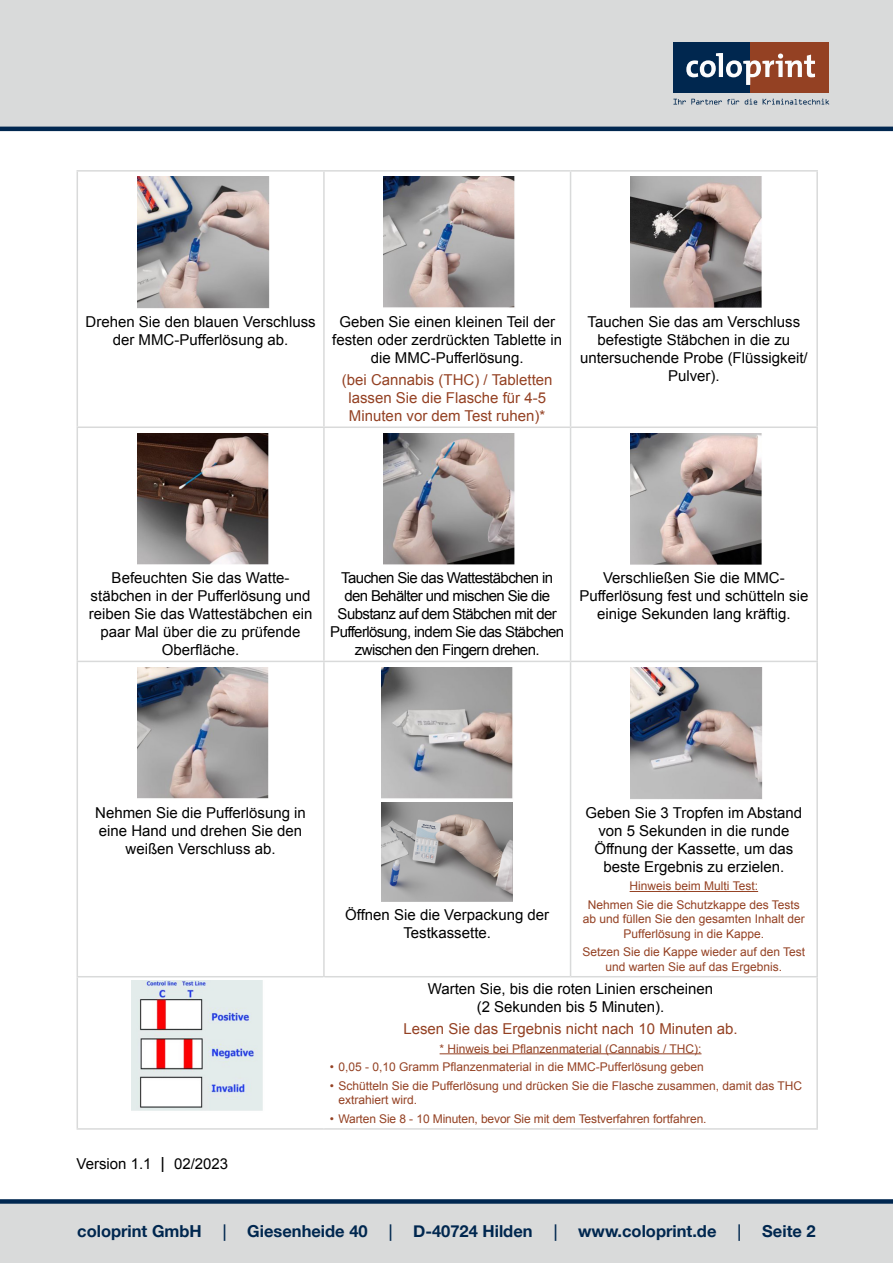
<style>
.page{position:relative;width:893px;height:1263px;background:#fff}
.page>*{position:absolute;margin:0;border:0;box-sizing:border-box;transform-origin:0 0}
.t1{font:700 16.5px "Helvetica Neue";color:#00274f}
.t2{font:15px/18px "Arial";color:#000;text-align:center}
.t3{font:15px/18px "Arial";letter-spacing:-.04em;color:#000;text-align:center}
.t4{font:15px/18px "Arial";color:#944123;text-align:center}
.t5{font:12px/14.4px "Arial";color:#944123;text-align:center}
.s1{font-family:"Open Sans";font-weight:400}
</style>
<div class="page">
<div style="left:0;top:0;width:893px;height:128px;background:#d9dada"></div>
<hr style="left:0;top:127px;width:893px;height:4px;background:#012750">
<div style="left:0;top:1203px;width:893px;height:60px;background:#d9dada"></div>
<div style="left:0;top:1199px;width:893px;height:5px;background:#012750"></div>
<div style="left:673px;top:43px;width:77px;height:50px;background:#00274f"></div>
<div style="left:750px;top:43px;width:78px;height:50px;background:#944123"></div>
<svg style="left:686px;top:53px;width:129px;height:32px"></svg>
<svg style="left:673px;top:99px;width:66px;height:6px"></svg>
<svg style="left:745px;top:99px;width:12px;height:6px"></svg>
<svg style="left:763px;top:99px;width:66px;height:6px"></svg>
<hr style="left:77px;top:170px;width:247px;height:2px;background:#d9dada">
<hr style="left:77px;top:172px;width:1px;height:254px;background:#d9dada">
<hr style="left:324px;top:170px;width:247px;height:2px;background:#d9dada">
<hr style="left:323px;top:172px;width:2px;height:254px;background:#d9dada">
<hr style="left:571px;top:170px;width:247px;height:2px;background:#d9dada">
<hr style="left:570px;top:172px;width:1px;height:254px;background:#d9dada">
<hr style="left:816px;top:172px;width:2px;height:254px;background:#d9dada">
<hr style="left:77px;top:426px;width:247px;height:2px;background:#d9dada">
<hr style="left:77px;top:428px;width:1px;height:233px;background:#d9dada">
<hr style="left:324px;top:426px;width:247px;height:2px;background:#d9dada">
<hr style="left:323px;top:428px;width:2px;height:233px;background:#d9dada">
<hr style="left:571px;top:426px;width:247px;height:2px;background:#d9dada">
<hr style="left:570px;top:428px;width:1px;height:233px;background:#d9dada">
<hr style="left:816px;top:428px;width:2px;height:233px;background:#d9dada">
<hr style="left:77px;top:661px;width:247px;height:1px;background:#d9dada">
<hr style="left:77px;top:662px;width:1px;height:314px;background:#d9dada">
<hr style="left:77px;top:977px;width:1px;height:151px;background:#d9dada">
<hr style="left:324px;top:661px;width:247px;height:1px;background:#d9dada">
<hr style="left:323px;top:662px;width:2px;height:314px;background:#d9dada">
<hr style="left:571px;top:661px;width:247px;height:1px;background:#d9dada">
<hr style="left:570px;top:662px;width:1px;height:314px;background:#d9dada">
<hr style="left:816px;top:662px;width:2px;height:314px;background:#d9dada">
<hr style="left:816px;top:977px;width:2px;height:151px;background:#d9dada">
<hr style="left:77px;top:976px;width:247px;height:1px;background:#d9dada">
<hr style="left:324px;top:976px;width:247px;height:1px;background:#d9dada">
<hr style="left:571px;top:976px;width:247px;height:1px;background:#d9dada">
<hr style="left:77px;top:1128px;width:247px;height:2px;background:#d9dada">
<hr style="left:324px;top:1128px;width:247px;height:2px;background:#d9dada">
<hr style="left:571px;top:1128px;width:247px;height:2px;background:#d9dada">
<img style="left:137px;top:177px;width:132px;height:132px">
<img style="left:384px;top:177px;width:131px;height:131px">
<img style="left:630px;top:177px;width:132px;height:131px">
<img style="left:137px;top:433px;width:132px;height:132px">
<img style="left:384px;top:433px;width:131px;height:132px">
<img style="left:630px;top:433px;width:132px;height:132px">
<img style="left:137px;top:667px;width:132px;height:132px">
<img style="left:381px;top:667px;width:132px;height:132px">
<img style="left:381px;top:802px;width:132px;height:100px">
<hr style="left:630px;top:891px;width:128px;height:1px;background:#944123">
<img style="left:630px;top:667px;width:133px;height:132px">
<img style="left:132px;top:981px;width:131px;height:130px">
<hr style="left:440px;top:1053px;width:261px;height:1px;background:#944123">
<p class="t2" style="left:86px;top:313px;width:232px">Drehen Sie den blauen Verschluss der MMC-Pufferlösung ab.</p>
<p class="t2" style="left:332px;top:313px;width:231px">Geben Sie einen kleinen Teil der festen oder zerdrückten Tablette in die MMC-Pufferlösung.</p>
<p class="t4" style="left:342px;top:371px;width:212px">(bei Cannabis (THC) / Tabletten lassen Sie die Flasche für 4-5<br>Minuten vor dem Test ruhen)*</p>
<p class="t2" style="left:580px;top:313px;width:229px">Tauchen Sie das am Verschluss befestigte Stäbchen in die zu untersuchende Probe (Flüssigkeit/<br>Pulver).</p>
<p class="t2" style="left:89px;top:569px;width:225px">Befeuchten Sie das Watte&shy;stäbchen in der Pufferlösung und reiben Sie das Wattestäbchen ein paar Mal über die zu prüfende<br>Oberfläche.</p>
<p class="t3" style="left:330px;top:569px;width:235px">Tauchen Sie das Wattestäbchen in den Behälter und mischen Sie die Substanz auf dem Stäbchen mit der Pufferlösung, indem Sie das Stäbchen zwischen den Fingern drehen.</p>
<p class="t2" style="left:579px;top:569px;width:231px">Verschließen Sie die MMC-<br>Pufferlösung fest und schütteln sie einige Sekunden lang kräftig.</p>
<p class="t2" style="left:95px;top:803px;width:212px">Nehmen Sie die Pufferlösung in eine Hand und drehen Sie den weißen Verschluss ab.</p>
<p class="t2" style="left:77px;top:1154px;width:77px">Version 1.1</p>
<p class="t2" style="left:174px;top:1154px;width:56px">02/2023</p>
<p class="t2" style="left:585px;top:803px;width:218px">Geben Sie 3 Tropfen im Abstand von 5 Sekunden in die runde<br>Öffnung der Kassette, um das beste Ergebnis zu erzielen.</p>
<p class="t5" style="left:588px;top:877px;width:213px;line-height:18.6px">Hinweis beim Multi Test:<br>Nehmen Sie die Schutzkappe des Tests</p>
<p class="t5" style="left:583px;top:912px;width:224px">ab und füllen Sie den gesamten Inhalt der<br>Pufferlösung in die Kappe.</p>
<p class="t5" style="left:583px;top:945px;width:224px">Setzen Sie die Kappe wieder auf den Test und warten Sie auf das Ergebnis.</p>
<p class="t2" style="left:428px;top:979px;width:287px">Warten Sie, bis die roten Linien erscheinen (2 Sekunden bis 5 Minuten).</p>
<p class="t4" style="left:403px;top:1020px;width:336px">Lesen Sie das Ergebnis nicht nach 10 Minuten ab.</p>
<p class="t5" style="left:440px;top:1041px;width:263px">* Hinweis bei Pflanzenmaterial (Cannabis / THC):</p>
<p class="t5" style="left:330px;top:1060px;width:375px">• 0,05 - 0,10 Gramm Pflanzenmaterial in die MMC-Pufferlösung geben</p>
<p class="t5" style="left:338px;top:1078px;width:465px;text-align:left;text-indent:-9px">• Schütteln Sie die Pufferlösung und drücken Sie die Flasche zusammen, damit das THC extrahiert wird.</p>
<p class="t5" style="left:330px;top:1111px;width:378px">• Warten Sie 8 - 10 Minuten, bevor Sie mit dem Testverfahren fortfahren.</p>
<p class="t2" style="left:345px;top:906px;width:206px">Öffnen Sie die Verpackung der<br>Testkassette.</p>
<p class="t1" style="left:77px;top:1218px;width:740px">coloprint GmbH <span class="s1">|</span> Giesenheide 40 <span class="s1">|</span> D-40724 Hilden <span class="s1">|</span> www.coloprint.de <span class="s1">|</span> Seite 2</p>
</div>
